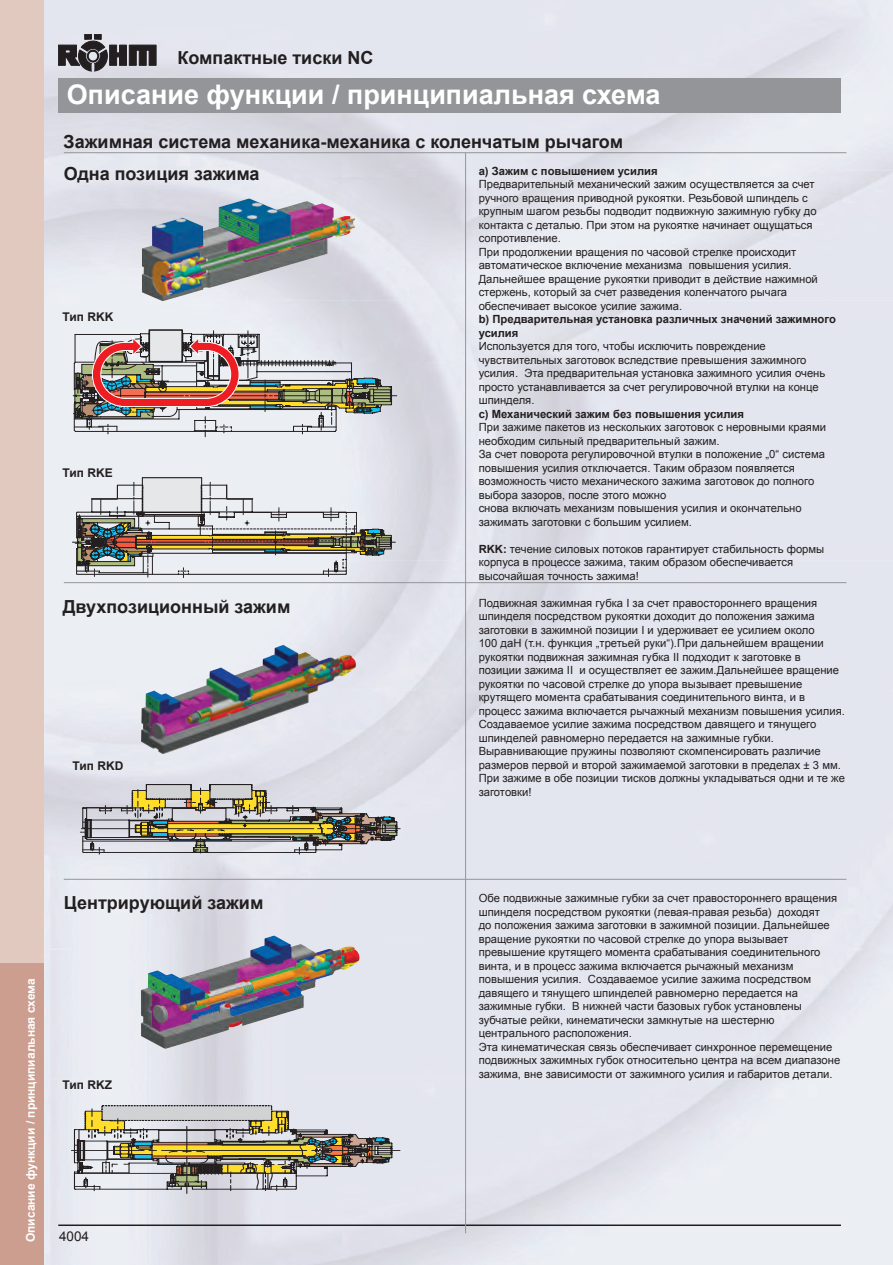
<style>
.page{position:relative;width:893px;height:1265px;background:#fff}
.page>*{position:absolute;margin:0;border:0;box-sizing:border-box;transform-origin:0 0}
.t1{font:700 27px "Arial";color:#fff}
.t2{font:700 18px "Arial";color:#231f20}
.t3{font:13.5px "Arial";color:#231f20}
.t4{font:700 12px "Arial";color:#fff}
.t5{font:700 12px "Arial";color:#231f20}
.t6{font:11.25px/13.5px "Arial";color:#231f20}
.t7{font:700 11.25px/13.5px "Arial";color:#231f20}
.s1{font-weight:700}
</style>
<div class="page">
<img style="left:43px;top:0;width:850px;height:1265px">
<div style="left:58px;top:79px;width:783px;height:34px;background:#939598"></div>
<svg style="left:58px;top:34px;width:98px;height:37px;background:#7c7b7f"></svg>
<hr style="left:58px;top:1224px;width:783px;height:2px;background:#231f20">
<div style="left:0;top:0;width:43px;height:1265px;background:#e2c9bf"></div>
<hr style="left:64px;top:152px;width:782px;height:1px;background:#939598">
<hr style="left:64px;top:582px;width:782px;height:1px;background:#939598">
<hr style="left:64px;top:879px;width:782px;height:1px;background:#939598">
<hr style="left:465px;top:153px;width:1px;height:1080px;background:#939598">
<img style="left:142px;top:198px;width:213px;height:103px">
<img style="left:141px;top:935px;width:218px;height:113px">
<img style="left:141px;top:645px;width:215px;height:109px">
<div style="left:0;top:962px;width:43px;height:303px;background:#cb9e8f"></div>
<hr style="left:358px;top:395px;width:39px;height:1px;background:#231f20">
<div style="left:148px;top:329px;width:35px;height:33px;border:2px solid #231f20"></div>
<svg style="left:73px;top:331px;width:320px;height:106px;background:#b9aba7"></svg>
<hr style="left:327px;top:828px;width:73px;height:1px;background:#231f20">
<svg style="left:80px;top:784px;width:317px;height:70px;background:#aea99a"></svg>
<svg style="left:72px;top:476px;width:323px;height:101px;background:#bdbbb7"></svg>
<hr style="left:71px;top:1150px;width:73px;height:1px;background:#231f20">
<hr style="left:324px;top:1150px;width:76px;height:1px;background:#231f20">
<svg style="left:74px;top:1105px;width:318px;height:88px;background:#b1ae9e"></svg>
<h2 class="t2" style="left:177px;top:46px;width:197px">Компактные тиски NC</h2>
<h1 class="t1" style="left:67px;top:77px;width:595px">Описание функции / принципиальная схема</h1>
<h2 class="t2" style="left:64px;top:130px;width:561px">Зажимная система механика-механика с коленчатым рычагом</h2>
<h2 class="t2" style="left:64px;top:162px;width:197px">Одна позиция зажима</h2>
<p class="t7" style="left:479px;top:164px;width:181px">a) Зажим с повышением усилия</p>
<p class="t6" style="left:479px;top:178px;width:341px">Предварительный механический зажим осуществляется за счет ручного вращения приводной рукоятки. Резьбовой шпиндель с крупным шагом резьбы подводит подвижную зажимную губку до контакта с деталью. При этом на рукоятке начинает ощущаться сопротивление.<br>При продолжении вращения по часовой стрелке происходит автоматическое включение механизма повышения усилия.<br>Дальнейшее вращение рукоятки приводит в действие нажимной стержень, который за счет разведения коленчатого рычага обеспечивает высокое усилие зажима.</p>
<p class="t7" style="left:479px;top:313px;width:359px">b) Предварительная установка различных значений зажимного усилия</p>
<p class="t6" style="left:479px;top:340px;width:348px">Используется для того, чтобы исключить повреждение чувствительных заготовок вследствие превышения зажимного усилия. Эта предварительная установка зажимного усилия очень просто устанавливается за счет регулировочной втулки на конце шпинделя.</p>
<p class="t7" style="left:479px;top:407px;width:267px">c) Механический зажим без повышения усилия</p>
<p class="t6" style="left:479px;top:421px;width:349px">При зажиме пакетов из нескольких заготовок с неровными краями необходим сильный предварительный зажим.<br>За счет поворота регулировочной втулки в положение „0“ система повышения усилия отключается. Таким образом появляется возможность чисто механического зажима заготовок до полного выбора зазоров, после этого можно<br>снова включать механизм повышения усилия и окончательно зажимать заготовки с большим усилием.</p>
<p class="t6" style="left:479px;top:542px;width:347px"><span class="s1">RKK:</span> течение силовых потоков гарантирует стабильность формы корпуса в процессе зажима, таким образом обеспечивается высочайшая точность зажима!</p>
<p class="t6" style="left:479px;top:596px;width:368px">Подвижная зажимная губка I за счет правостороннего вращения шпинделя посредством рукоятки доходит до положения зажима заготовки в зажимной позиции I и удерживает ее усилием около<br>100 даН (т.н. функция „третьей руки“).При дальнейшем вращении рукоятки подвижная зажимная губка II подходит к заготовке в позиции зажима II и осуществляет ее зажим.Дальнейшее вращение рукоятки по часовой стрелке до упора вызывает превышение крутящего момента срабатывания соединительного винта, и в процесс зажима включается рычажный механизм повышения усилия.<br>Создаваемое усилие зажима посредством давящего и тянущего шпинделей равномерно передается на зажимные губки.<br>Выравнивающие пружины позволяют скомпенсировать различие размеров первой и второй зажимаемой заготовки в пределах ± 3 мм.<br>При зажиме в обе позиции тисков должны укладываться одни и те же заготовки!</p>
<p class="t5" style="left:63px;top:309px;width:52px">Тип RKK</p>
<p class="t5" style="left:63px;top:465px;width:52px">Тип RKE</p>
<h2 class="t2" style="left:63px;top:595px;width:229px">Двухпозиционный зажим</h2>
<p class="t5" style="left:73px;top:758px;width:52px">Тип RKD</p>
<h2 class="t2" style="left:64px;top:890px;width:201px">Центрирующий зажим</h2>
<p class="t4" style="left:23px;top:1242px;width:265px;rotate:-90deg">Описание функции / принципиальная схема</p>
<p class="t5" style="left:63px;top:1077px;width:51px">Тип RKZ</p>
<p class="t3" style="left:59px;top:1227px;width:32px">4004</p>
<p class="t6" style="left:479px;top:891px;width:363px">Обе подвижные зажимные губки за счет правостороннего вращения шпинделя посредством рукоятки (левая-правая резьба) доходят<br>до положения зажима заготовки в зажимной позиции. Дальнейшее вращение рукоятки по часовой стрелке до упора вызывает превышение крутящего момента срабатывания соединительного винта, и в процесс зажима включается рычажный механизм повышения усилия. Создаваемое усилие зажима посредством давящего и тянущего шпинделей равномерно передается на зажимные губки. В нижней части базовых губок установлены зубчатые рейки, кинематически замкнутые на шестерню центрального расположения.<br>Эта кинематическая связь обеспечивает синхронное перемещение подвижных зажимных губок относительно центра на всем диапазоне зажима, вне зависимости от зажимного усилия и габаритов детали.</p>
</div>
